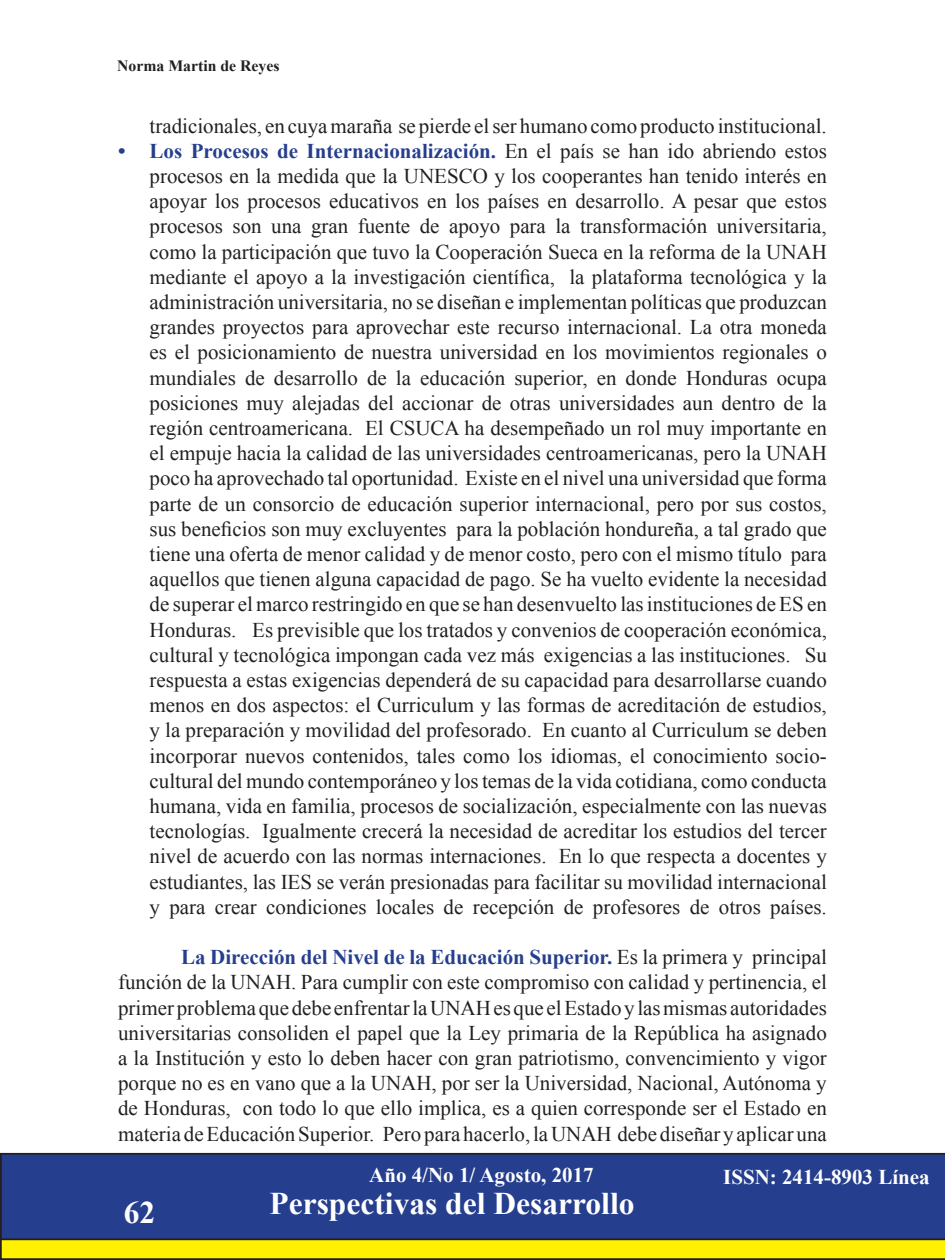
<style>
.page{position:relative;width:945px;height:1260px;background:#fff}
.page>*{position:absolute;margin:0;border:0;box-sizing:border-box;transform-origin:0 0}
.t1{font:700 31.5px "Times New Roman";color:#fff}
.t2{font:21px/25.2px "Times New Roman";color:#231f20;text-align:justify}
.t3{font:700 21px "Times New Roman";color:#fff}
.t4{font:700 15.75px "Times New Roman";color:#231f20}
.s1{font-weight:700;color:#253f8e}
</style>
<div class="page">
<svg style="left:0;top:1240px;width:945px;height:20px;background:#e8db04"></svg>
<div style="left:0;top:1153px;width:945px;height:87px;background:#253f8e"></div>
<p class="t4" style="left:117px;top:55px;width:164px">Norma Martin de Reyes</p>
<p class="t2" style="left:150px;top:113px;width:679px">tradicionales, en cuya maraña se pierde el ser humano como producto institucional.</p>
<p class="t2" style="left:150px;top:138px;width:679px;text-indent:-32px"><span class="s1">• Los Procesos de Internacionalización.</span> En el país se han ido abriendo estos procesos en la medida que la UNESCO y los cooperantes han tenido interés en apoyar los procesos educativos en los países en desarrollo. A pesar que estos procesos son una gran fuente de apoyo para la transformación universitaria, como la participación que tuvo la Cooperación Sueca en la reforma de la UNAH mediante el apoyo a la investigación científica, la plataforma tecnológica y la administración universitaria, no se diseñan e implementan políticas que produzcan grandes proyectos para aprovechar este recurso internacional. La otra moneda es el posicionamiento de nuestra universidad en los movimientos regionales o mundiales de desarrollo de la educación superior, en donde Honduras ocupa posiciones muy alejadas del accionar de otras universidades aun dentro de la región centroamericana. El CSUCA ha desempeñado un rol muy importante en el empuje hacia la calidad de las universidades centroamericanas, pero la UNAH poco ha aprovechado tal oportunidad. Existe en el nivel una universidad que forma parte de un consorcio de educación superior internacional, pero por sus costos, sus beneficios son muy excluyentes para la población hondureña, a tal grado que tiene una oferta de menor calidad y de menor costo, pero con el mismo título para aquellos que tienen alguna capacidad de pago. Se ha vuelto evidente la necesidad de superar el marco restringido en que se han desenvuelto las instituciones de ES en Honduras. Es previsible que los tratados y convenios de cooperación económica, cultural y tecnológica impongan cada vez más exigencias a las instituciones. Su respuesta a estas exigencias dependerá de su capacidad para desarrollarse cuando menos en dos aspectos: el Curriculum y las formas de acreditación de estudios, y la preparación y movilidad del profesorado. En cuanto al Curriculum se deben incorporar nuevos contenidos, tales como los idiomas, el conocimiento socio&shy;cultural del mundo contemporáneo y los temas de la vida cotidiana, como conducta humana, vida en familia, procesos de socialización, especialmente con las nuevas tecnologías. Igualmente crecerá la necesidad de acreditar los estudios del tercer nivel de acuerdo con las normas internaciones. En lo que respecta a docentes y estudiantes, las IES se verán presionadas para facilitar su movilidad internacional y para crear condiciones locales de recepción de profesores de otros países.</p>
<p class="t2" style="left:118px;top:944px;width:710px;text-indent:63px"><span class="s1">La Dirección del Nivel de la Educación Superior.</span> Es la primera y principal función de la UNAH. Para cumplir con este compromiso con calidad y pertinencia, el primer problema que debe enfrentar la UNAH es que el Estado y las mismas autoridades universitarias consoliden el papel que la Ley primaria de la República ha asignado a la Institución y esto lo deben hacer con gran patriotismo, convencimiento y vigor porque no es en vano que a la UNAH, por ser la Universidad, Nacional, Autónoma y de Honduras, con todo lo que ello implica, es a quien corresponde ser el Estado en materia de Educación Superior. Pero para hacerlo, la UNAH debe diseñar y aplicar una</p>
<h1 class="t1" style="left:124px;top:1191px;width:33px">62</h1>
<p class="t3" style="left:369px;top:1160px;width:226px">Año 4/No 1/ Agosto, 2017</p>
<p class="t3" style="left:723px;top:1162px;width:208px">ISSN: 2414-8903 Línea</p>
<h1 class="t1" style="left:270px;top:1181px;width:367px">Perspectivas del Desarrollo</h1>
</div>
